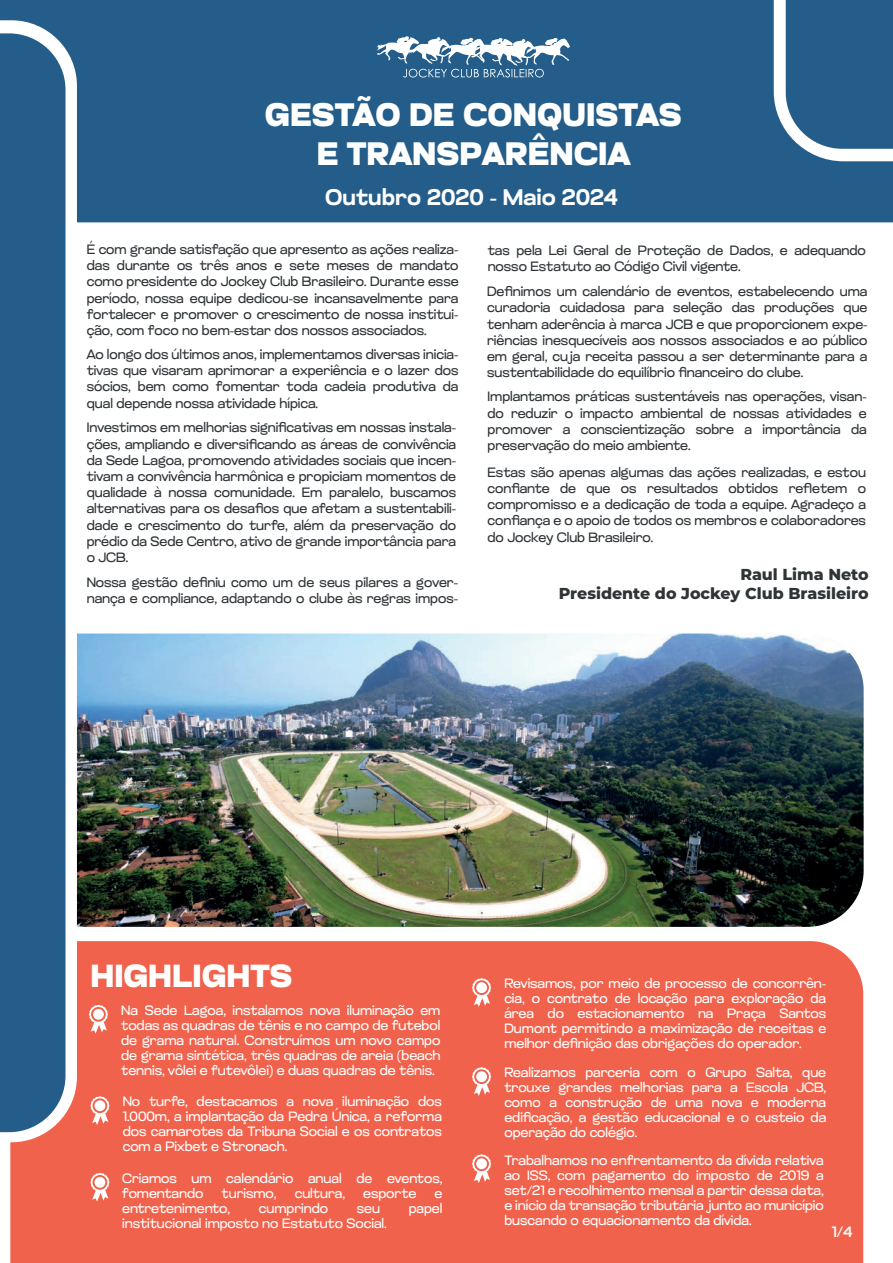
<style>
.page{position:relative;width:893px;height:1263px;background:#fff}
.page>*{position:absolute;margin:0;border:0;box-sizing:border-box;transform-origin:0 0}
.t1{font:700 32.4px/39px "Glancyr";color:#fff;text-align:center}
.t2{font:700 31.95px "Glancyr";color:#fff}
.t3{font:500 22.5px "Glancyr";color:#fff}
.t4{font:800 15.9px/19px "Montserrat";color:#2f3437;text-align:right}
.t5{font:15px "Glancyr";color:#fff}
.t6{font:300 13.5px/16.2px "Glancyr";color:#2f3437;text-align:justify}
.t7{font:300 13.5px/15px "Glancyr";color:#fff;text-align:justify}
</style>
<div class="page">
<div style="left:10px;top:941px;width:853px;height:322px;background:#f0624c"></div>
<svg style="left:89px;top:1005px;width:19px;height:28px"></svg>
<div style="left:93px;top:1009px;width:11px;height:11px;background:#fff;border-radius:50%"></div>
<svg style="left:90px;top:1173px;width:20px;height:28px"></svg>
<div style="left:95px;top:1177px;width:10px;height:11px;background:#fff;border-radius:50%"></div>
<svg style="left:472px;top:1067px;width:19px;height:29px"></svg>
<div style="left:476px;top:1071px;width:11px;height:11px;background:#fff;border-radius:50%"></div>
<svg style="left:472px;top:978px;width:19px;height:29px"></svg>
<div style="left:476px;top:982px;width:11px;height:11px;background:#fff;border-radius:50%"></div>
<svg style="left:472px;top:1154px;width:19px;height:29px"></svg>
<div style="left:476px;top:1158px;width:11px;height:11px;background:#fff;border-radius:50%"></div>
<svg style="left:90px;top:1096px;width:20px;height:29px"></svg>
<div style="left:95px;top:1100px;width:10px;height:11px;background:#fff;border-radius:50%"></div>
<img style="left:77px;top:633px;width:787px;height:294px">
<div style="left:0;top:0;width:893px;height:222px;background:#245d89"></div>
<svg style="left:0;top:20px;width:77px;height:1122px"></svg>
<div style="left:0;top:33px;width:65px;height:1099px;background:#245d89"></div>
<svg style="left:375px;top:35px;width:195px;height:42px"></svg>
<svg style="left:774px;top:0;width:119px;height:161px"></svg>
<h1 class="t1" style="left:265px;top:94px;width:418px">GESTÃO DE CONQUISTAS<br>E TRANSPARÊNCIA</h1>
<h3 class="t3" style="left:325px;top:182px;width:294px">Outubro 2020 - Maio 2024</h3>
<p class="t6" style="left:87px;top:241px;width:373px">É com grande satisfação que apresento as ações realiza&shy;das durante os três anos e sete meses de mandato como presidente do Jockey Club Brasileiro. Durante esse período, nossa equipe dedicou-se incansavelmente para fortalecer e promover o crescimento de nossa institui&shy;ção, com foco no bem-estar dos nossos associados.</p>
<p class="t6" style="left:87px;top:346px;width:373px">Ao longo dos últimos anos, implementamos diversas inicia&shy;tivas que visaram aprimorar a experiência e o lazer dos sócios, bem como fomentar toda cadeia produtiva da qual depende nossa atividade hípica.</p>
<p class="t6" style="left:87px;top:419px;width:371px">Investimos em melhorias significativas em nossas instala&shy;ções, ampliando e diversificando as áreas de convivência da Sede Lagoa, promovendo atividades sociais que incen&shy;tivam a convivência harmônica e propiciam momentos de qualidade à nossa comunidade. Em paralelo, buscamos alternativas para os desafios que afetam a sustentabili&shy;dade e crescimento do turfe, além da preservação do prédio da Sede Centro, ativo de grande importância para o JCB.</p>
<p class="t6" style="left:87px;top:574px;width:373px">Nossa gestão definiu como um de seus pilares a gover&shy;nança e compliance, adaptando o clube às regras impos-</p>
<p class="t6" style="left:488px;top:242px;width:380px">tas pela Lei Geral de Proteção de Dados, e adequando nosso Estatuto ao Código Civil vigente.</p>
<p class="t6" style="left:487px;top:283px;width:382px">Definimos um calendário de eventos, estabelecendo uma curadoria cuidadosa para seleção das produções que tenham aderência à marca JCB e que proporcionem expe&shy;riências inesquecíveis aos nossos associados e ao público em geral, cuja receita passou a ser determinante para a sustentabilidade do equilíbrio financeiro do clube.</p>
<p class="t6" style="left:488px;top:388px;width:381px">Implantamos práticas sustentáveis nas operações, visan&shy;do reduzir o impacto ambiental de nossas atividades e promover a conscientização sobre a importância da preservação do meio ambiente.</p>
<p class="t6" style="left:488px;top:463px;width:380px">Estas são apenas algumas das ações realizadas, e estou confiante de que os resultados obtidos refletem o compromisso e a dedicação de toda a equipe. Agradeço a confiança e o apoio de todos os membros e colaboradores do Jockey Club Brasileiro.</p>
<p class="t4" style="left:559px;top:564px;width:311px">Raul Lima Neto<br>Presidente do Jockey Club Brasileiro</p>
<h2 class="t2" style="left:90px;top:954px;width:204px">HIGHLIGHTS</h2>
<p class="t7" style="left:121px;top:1002px;width:321px">Na Sede Lagoa, instalamos nova iluminação em todas as quadras de tênis e no campo de futebol de grama natural. Construímos um novo campo de grama sintética, três quadras de areia (beach tennis, vôlei e futevôlei) e duas quadras de tênis.</p>
<p class="t7" style="left:123px;top:1094px;width:321px">No turfe, destacamos a nova iluminação dos 1.000m, a implantação da Pedra Única, a reforma dos camarotes da Tribuna Social e os contratos com a Pixbet e Stronach.</p>
<p class="t7" style="left:122px;top:1170px;width:322px">Criamos um calendário anual de eventos, fomentando</p>
<p class="t7" style="left:222px;top:1185px;width:57px">turismo,</p>
<p class="t7" style="left:295px;top:1185px;width:52px">cultura,</p>
<p class="t7" style="left:363px;top:1185px;width:55px">esporte</p>
<p class="t7" style="left:435px;top:1185px;width:9px">e</p>
<p class="t7" style="left:122px;top:1200px;width:110px">entretenimento,</p>
<p class="t7" style="left:259px;top:1200px;width:71px">cumprindo</p>
<p class="t7" style="left:357px;top:1200px;width:25px">seu</p>
<p class="t7" style="left:409px;top:1200px;width:35px">papel</p>
<p class="t7" style="left:122px;top:1215px;width:266px">institucional imposto no Estatuto Social.</p>
<p class="t7" style="left:504px;top:976px;width:323px">Revisamos, por meio de processo de concorrên&shy;cia, o contrato de locação para exploração da área do estacionamento na Praça Santos Dumont permitindo a maximização de receitas e melhor definição das obrigações do operador.</p>
<p class="t7" style="left:504px;top:1065px;width:323px">Realizamos parceria com o Grupo Salta, que trouxe grandes melhorias para a Escola JCB, como a construção de uma nova e moderna edificação, a gestão educacional e o custeio da operação do colégio.</p>
<p class="t7" style="left:504px;top:1152px;width:321px">Trabalhamos no enfrentamento da dívida relativa ao ISS, com pagamento do imposto de 2019 a set/21 e recolhimento mensal a partir dessa data, e início da transação tributária junto ao município buscando o equacionamento da dívida.</p>
<p class="t5" style="left:832px;top:1222px;width:22px">1/4</p>
</div>
